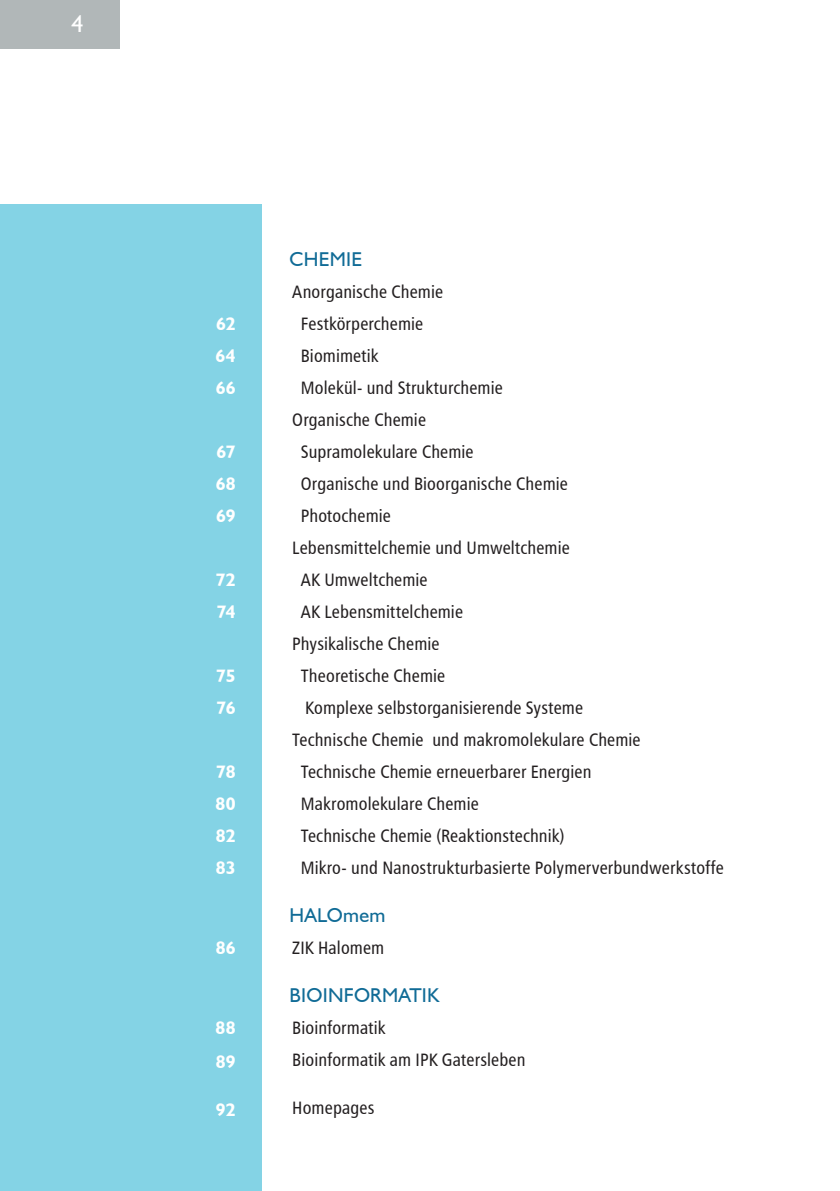
<style>
.page{position:relative;width:840px;height:1191px;background:#fff}
.page>*{position:absolute;margin:0;border:0;box-sizing:border-box;transform-origin:0 0}
.t1{font:24px "Humanist 521 BT";color:#fff}
.t2{font:20px "Humanist 521 BT";letter-spacing:.015em;color:#106b96}
.t3{font:18px/32px "Humanist 777 BT Roman Condensed B";letter-spacing:.01em;color:#231f20}
.t4{font:700 18px/32px "Humanist 521 BT";letter-spacing:.005em;color:#fff;text-align:justify}
</style>
<div class="page">
<div style="left:0;top:0;width:120px;height:48px;background:#b1b7b8"></div>
<div style="left:0;top:204px;width:261px;height:987px;background:#84d3e5"></div>
<h1 class="t1" style="left:72px;top:9px;width:14px">4</h1>
<p class="t4" style="left:215px;top:307px;width:21px">62<br>64<br>66</p>
<p class="t4" style="left:215px;top:435px;width:21px">67<br>68<br>69</p>
<p class="t4" style="left:216px;top:563px;width:21px">72<br>74</p>
<p class="t4" style="left:216px;top:659px;width:21px">75<br>76</p>
<p class="t4" style="left:215px;top:755px;width:22px">78<br>80<br>82<br>83</p>
<p class="t4" style="left:215px;top:931px;width:21px">86</p>
<p class="t4" style="left:215px;top:1010px;width:22px;line-height:34px">88<br>89</p>
<p class="t4" style="left:216px;top:1093px;width:21px">92</p>
<p class="t2" style="left:289px;top:247px;width:74px">CHEMIE</p>
<p class="t3" style="left:292px;top:275px;width:152px">Anorganische Chemie</p>
<p class="t3" style="left:300px;top:307px;width:124px">Festkörperchemie</p>
<p class="t3" style="left:300px;top:339px;width:79px">Biomimetik</p>
<p class="t3" style="left:300px;top:371px;width:203px">Molekül- und Strukturchemie</p>
<p class="t3" style="left:292px;top:403px;width:135px">Organische Chemie</p>
<p class="t3" style="left:300px;top:435px;width:174px">Supramolekulare Chemie</p>
<p class="t3" style="left:300px;top:467px;width:268px">Organische und Bioorganische Chemie</p>
<p class="t3" style="left:300px;top:499px;width:92px">Photochemie</p>
<p class="t3" style="left:292px;top:531px;width:279px">Lebensmittelchemie und Umweltchemie</p>
<p class="t3" style="left:300px;top:563px;width:128px">AK Umweltchemie</p>
<p class="t3" style="left:300px;top:595px;width:164px">AK Lebensmittelchemie</p>
<p class="t3" style="left:292px;top:627px;width:149px">Physikalische Chemie</p>
<p class="t3" style="left:300px;top:659px;width:146px">Theoretische Chemie</p>
<p class="t3" style="left:305px;top:691px;width:279px">Komplexe selbstorganisierende Systeme</p>
<p class="t3" style="left:292px;top:723px;width:350px">Technische Chemie und makromolekulare Chemie</p>
<p class="t3" style="left:300px;top:755px;width:292px">Technische Chemie erneuerbarer Energien</p>
<p class="t3" style="left:300px;top:787px;width:179px">Makromolekulare Chemie</p>
<p class="t3" style="left:300px;top:819px;width:265px">Technische Chemie (Reaktionstechnik)</p>
<p class="t3" style="left:300px;top:851px;width:424px">Mikro- und Nanostrukturbasierte Polymerverbundwerkstoffe</p>
<p class="t2" style="left:289px;top:903px;width:97px">HALOmem</p>
<p class="t3" style="left:292px;top:931px;width:93px">ZIK Halomem</p>
<p class="t2" style="left:289px;top:983px;width:151px">BIOINFORMATIK</p>
<p class="t3" style="left:292px;top:1011px;width:235px">Bioinformatik<br>Bioinformatik am IPK Gatersleben</p>
<p class="t3" style="left:292px;top:1091px;width:84px">Homepages</p>
</div>
